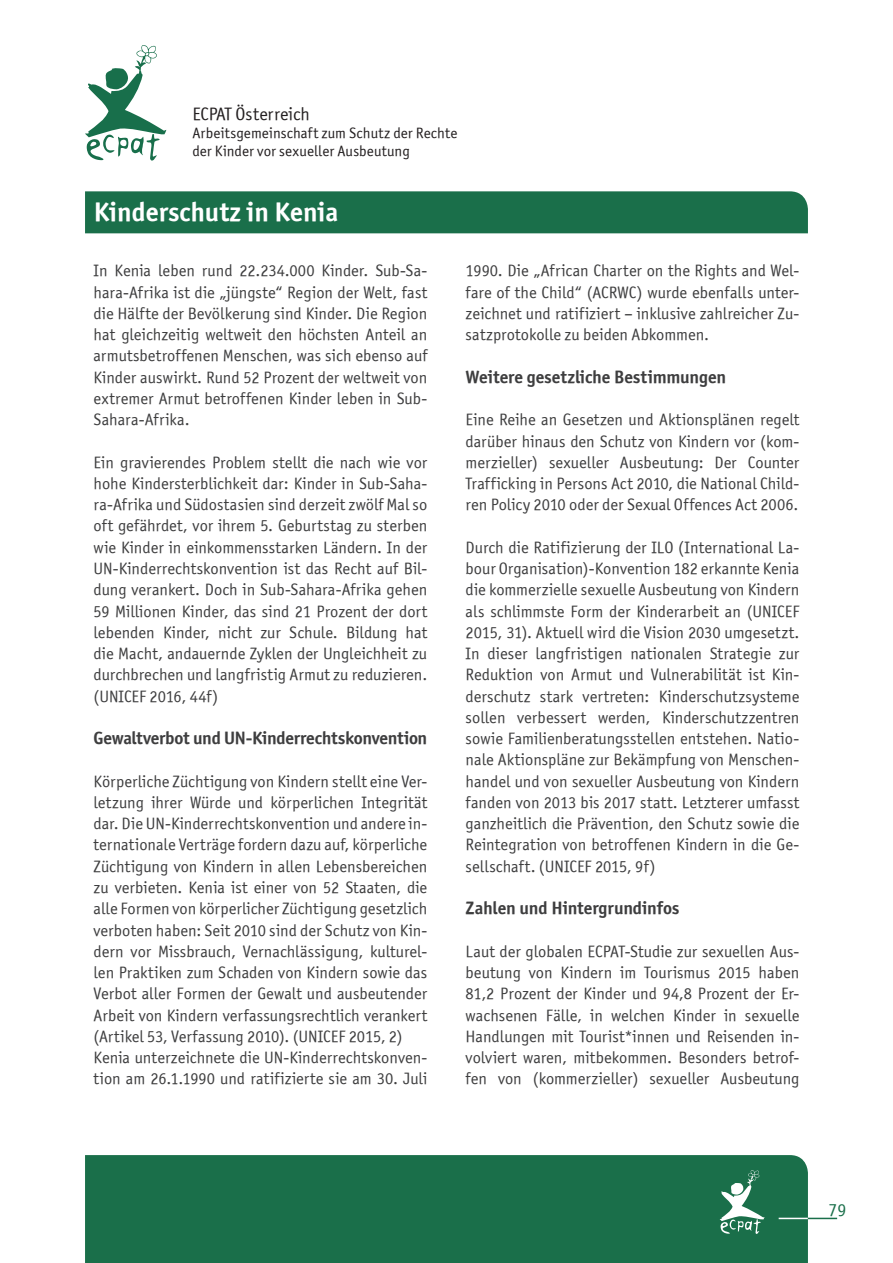
<style>
.page{position:relative;width:893px;height:1263px;background:#fff}
.page>*{position:absolute;margin:0;border:0;box-sizing:border-box;transform-origin:0 0}
.t1{font:27px "Officina Sans ITCTT Bold";color:#fff}
.t2{font:18px "Officina Sans ITCTT Bold";letter-spacing:-.01em;color:#3e3e3f}
.t3{font:18px "Officina Sans ITCTT Book";letter-spacing:-.005em;color:#231f20}
.t4{font:18px "Officina Sans ITCTT Book";color:#1a6f4a}
.t5{font:16.5px/21.3px "Officina Sans ITCTT Book";color:#3e3e3f;text-align:justify}
.t6{font:15px/18px "Officina Sans ITCTT Book";letter-spacing:.01em;color:#231f20}
</style>
<div class="page">
<div style="left:85px;top:1155px;width:723px;height:108px;background:#1a6f4a"></div>
<svg style="left:720px;top:1170px;width:44px;height:64px"></svg>
<svg style="left:779px;top:1218px;width:58px;height:1px"></svg>
<div style="left:85px;top:191px;width:723px;height:42px;background:#1a6f4a"></div>
<svg style="left:85px;top:45px;width:81px;height:116px"></svg>
<p class="t3" style="left:192px;top:104px;width:119px">ECPAT Österreich</p>
<p class="t6" style="left:192px;top:124px;width:267px">Arbeitsgemeinschaft zum Schutz der Rechte der Kinder vor sexueller Ausbeutung</p>
<h1 class="t1" style="left:94px;top:195px;width:246px">Kinderschutz in Kenia</h1>
<p class="t5" style="left:94px;top:260px;width:335px">In Kenia leben rund 22.234.000 Kinder. Sub-Sa&shy;hara-Afrika ist die „jüngste“ Region der Welt, fast die Hälfte der Bevölkerung sind Kinder. Die Region hat gleichzeitig weltweit den höchsten Anteil an armutsbetroffenen Menschen, was sich ebenso auf Kinder auswirkt. Rund 52 Prozent der weltweit von extremer Armut betroffenen Kinder leben in Sub-Sahara-Afrika.</p>
<p class="t5" style="left:94px;top:451px;width:335px">Ein gravierendes Problem stellt die nach wie vor hohe Kindersterblichkeit dar: Kinder in Sub-Saha&shy;ra-Afrika und Südostasien sind derzeit zwölf Mal so oft gefährdet, vor ihrem 5. Geburtstag zu sterben wie Kinder in einkommensstarken Ländern. In der UN-Kinderrechtskonvention ist das Recht auf Bil&shy;dung verankert. Doch in Sub-Sahara-Afrika gehen 59 Millionen Kinder, das sind 21 Prozent der dort lebenden Kinder, nicht zur Schule. Bildung hat die Macht, andauernde Zyklen der Ungleichheit zu durchbrechen und langfristig Armut zu reduzieren. (UNICEF 2016, 44f)</p>
<p class="t2" style="left:94px;top:727px;width:335px">Gewaltverbot und UN-Kinderrechtskonvention</p>
<p class="t5" style="left:94px;top:770px;width:335px;text-align:left">Körperliche Züchtigung von Kindern stellt eine Ver&shy;letzung ihrer Würde und körperlichen Integrität dar. Die UN-Kinderrechtskonvention und andere in&shy;ternationale Verträge fordern dazu auf, körperliche Züchtigung von Kindern in allen Lebensbereichen zu verbieten. Kenia ist einer von 52 Staaten, die alle Formen von körperlicher Züchtigung gesetzlich verboten haben: Seit 2010 sind der Schutz von Kin&shy;dern vor Missbrauch, Vernachlässigung, kulturel&shy;len Praktiken zum Schaden von Kindern sowie das Verbot aller Formen der Gewalt und ausbeutender Arbeit von Kindern verfassungsrechtlich verankert (Artikel 53, Verfassung 2010). (UNICEF 2015, 2)<br>Kenia unterzeichnete die UN-Kinderrechtskonven&shy;tion am 26.1.1990 und ratifizierte sie am 30. Juli</p>
<p class="t5" style="left:466px;top:260px;width:335px">1990. Die „African Charter on the Rights and Wel&shy;fare of the Child“ (ACRWC) wurde ebenfalls unter&shy;zeichnet und ratifiziert – inklusive zahlreicher Zu&shy;satzprotokolle zu beiden Abkommen.</p>
<p class="t2" style="left:466px;top:365px;width:262px">Weitere gesetzliche Bestimmungen</p>
<p class="t5" style="left:466px;top:409px;width:335px">Eine Reihe an Gesetzen und Aktionsplänen regelt darüber hinaus den Schutz von Kindern vor (kom&shy;merzieller) sexueller Ausbeutung: Der Counter Trafficking in Persons Act 2010, die National Child&shy;ren Policy 2010 oder der Sexual Offences Act 2006.</p>
<p class="t5" style="left:466px;top:536px;width:335px">Durch die Ratifizierung der ILO (International La&shy;bour Organisation)-Konvention 182 erkannte Kenia die kommerzielle sexuelle Ausbeutung von Kindern als schlimmste Form der Kinderarbeit an (UNICEF 2015, 31). Aktuell wird die Vision 2030 umgesetzt.<br>In dieser langfristigen nationalen Strategie zur Reduktion von Armut und Vulnerabilität ist Kin&shy;derschutz stark vertreten: Kinderschutzsysteme sollen verbessert werden, Kinderschutzzentren sowie Familienberatungsstellen entstehen. Natio&shy;nale Aktionspläne zur Bekämpfung von Menschen&shy;handel und von sexueller Ausbeutung von Kindern fanden von 2013 bis 2017 statt. Letzterer umfasst ganzheitlich die Prävention, den Schutz sowie die Reintegration von betroffenen Kindern in die Ge&shy;sellschaft. (UNICEF 2015, 9f)</p>
<p class="t2" style="left:466px;top:897px;width:215px">Zahlen und Hintergrundinfos</p>
<p class="t5" style="left:466px;top:940px;width:335px">Laut der globalen ECPAT-Studie zur sexuellen Aus&shy;beutung von Kindern im Tourismus 2015 haben 81,2 Prozent der Kinder und 94,8 Prozent der Er&shy;wachsenen Fälle, in welchen Kinder in sexuelle Handlungen mit Tourist*innen und Reisenden in&shy;volviert waren, mitbekommen. Besonders betrof&shy;fen von (kommerzieller) sexueller Ausbeutung</p>
<p class="t4" style="left:828px;top:1199px;width:19px">79</p>
</div>
